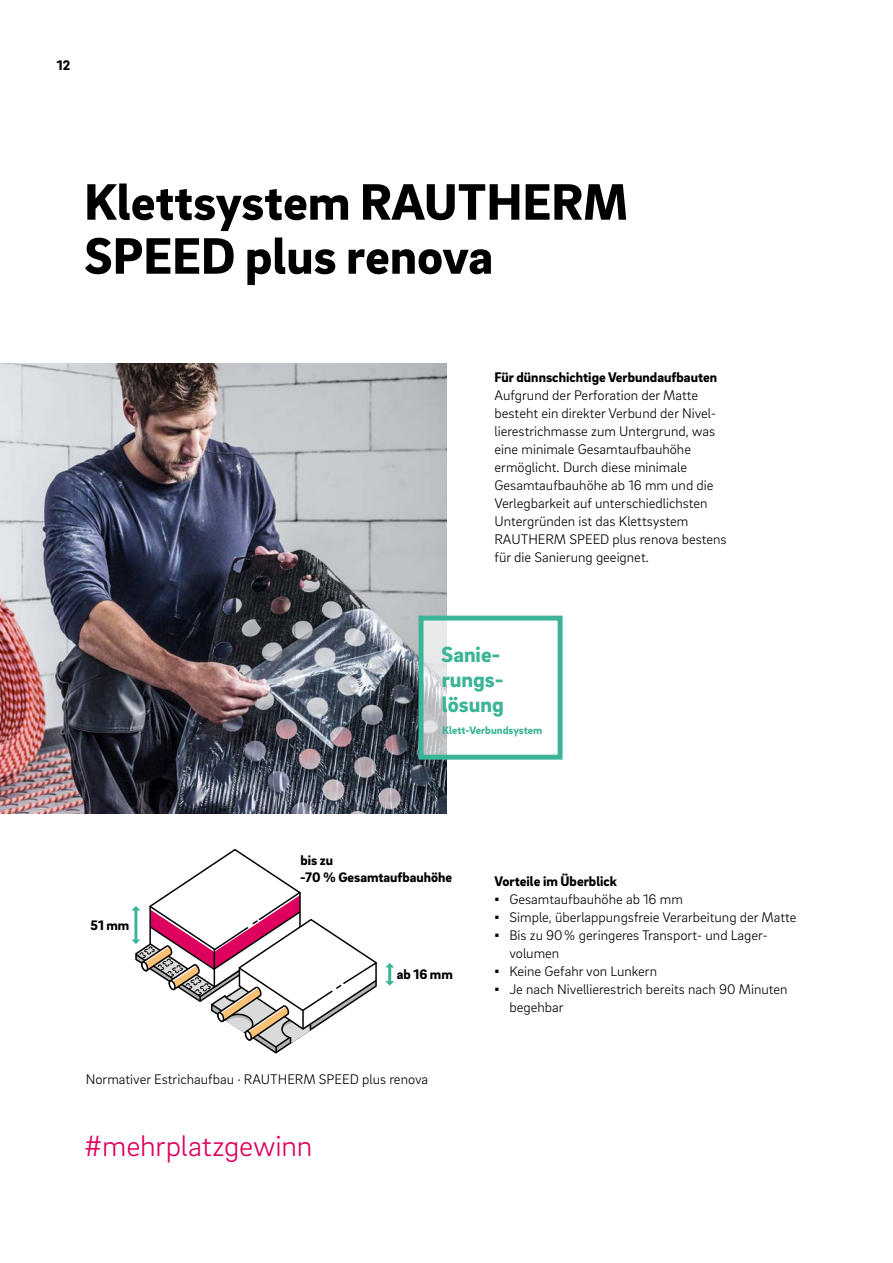
<style>
.page{position:relative;width:893px;height:1263px;background:#fff}
.page>*{position:absolute;margin:0;border:0;box-sizing:border-box;transform-origin:0 0}
._01__Headline_-_35pt{font:900 52.5px/54px "Brix Sans";color:#000}
._11__Highlighter_-_2{font:300 30px "Brix Sans";letter-spacing:-.005em;color:#dd005f}
._51__EC_headline_-_1{font:900 22.5px/24.8px "Brix Sans";color:#3cb497}
._16__Body_text_-_9_5{font:300 14.25px/18px "Brix Sans";color:#000}
._14__Body_subline{font:900 14.25px "Brix Sans";color:#000}
.MP__Page_numbers_-_9{font:900 14.25px "Brix Sans";color:#000}
.t1{font:900 14.1px "Brix Sans";color:#000}
._51__EC_subline_-_7{font:900 11.25px "Brix Sans";color:#3cb497}
.s1{font-family:"Arial";font-weight:400}
</style>
<div class="page">
<img style="left:0;top:364px;width:446px;height:450px">
<svg style="left:131px;top:848px;width:246px;height:205px"></svg>
<hr style="left:388px;top:967px;width:3px;height:15px;background:#3cb497">
<svg style="left:385px;top:981px;width:9px;height:4px"></svg>
<svg style="left:386px;top:963px;width:8px;height:4px"></svg>
<svg style="left:425px;top:622px;width:22px;height:132px;background:#d5d7d9"></svg>
<div style="left:419px;top:616px;width:144px;height:144px;border:5px solid #3cb497"></div>
<p class="MP__Page_numbers_-_9" style="left:57px;top:56px;width:15px">12</p>
<p class="_01__Headline_-_35pt" style="left:84px;top:172px;width:545px">Klettsystem RAUTHERM<br>SPEED plus renova</p>
<p class="_14__Body_subline" style="left:495px;top:367px;width:224px">Für dünnschichtige Verbundaufbauten</p>
<p class="_16__Body_text_-_9_5" style="left:495px;top:385px;width:234px">Aufgrund der Perforation der Matte besteht ein direkter Verbund der Nivel&shy;lierestrichmasse zum Untergrund, was eine minimale Gesamtaufbauhöhe ermöglicht. Durch diese minimale Gesamtaufbauhöhe ab 16 mm und die Verlegbarkeit auf unterschiedlichsten Untergründen ist das Klettsystem RAUTHERM SPEED plus renova bestens für die Sanierung geeignet.</p>
<p class="_51__EC_headline_-_1" style="left:441px;top:641px;width:64px">Sanie&shy;rungs&shy;lösung</p>
<p class="_51__EC_subline_-_7" style="left:442px;top:723px;width:102px">Klett-Verbundsystem</p>
<p class="t1" style="left:300px;top:851px;width:34px">bis zu</p>
<p class="t1" style="left:91px;top:916px;width:40px">51 mm</p>
<p class="t1" style="left:300px;top:868px;width:154px">-70 % Gesamtaufbauhöhe</p>
<p class="t1" style="left:397px;top:965px;width:57px">ab 16 mm</p>
<p class="_16__Body_text_-_9_5" style="left:86px;top:1069px;width:344px">Normativer Estrichaufbau · RAUTHERM SPEED plus renova</p>
<p class="_11__Highlighter_-_2" style="left:84px;top:1126px;width:230px">#mehrplatzgewinn</p>
<p class="_14__Body_subline" style="left:495px;top:871px;width:124px">Vorteile im Überblick</p>
<p class="_16__Body_text_-_9_5" style="left:495px;top:889px;width:190px"><span class="s1">▪</span> Gesamtaufbauhöhe ab 16 mm</p>
<p class="_16__Body_text_-_9_5" style="left:495px;top:907px;width:304px"><span class="s1">▪</span> Simple, überlappungsfreie Verarbeitung der Matte</p>
<p class="_16__Body_text_-_9_5" style="left:509px;top:925px;width:260px;text-indent:-15px"><span class="s1">▪</span> Bis zu 90% geringeres Transport- und Lager&shy;volumen</p>
<p class="_16__Body_text_-_9_5" style="left:495px;top:961px;width:164px"><span class="s1">▪</span> Keine Gefahr von Lunkern</p>
<p class="_16__Body_text_-_9_5" style="left:509px;top:979px;width:280px;text-indent:-15px"><span class="s1">▪</span> Je nach Nivellierestrich bereits nach 90 Minuten begehbar</p>
</div>
